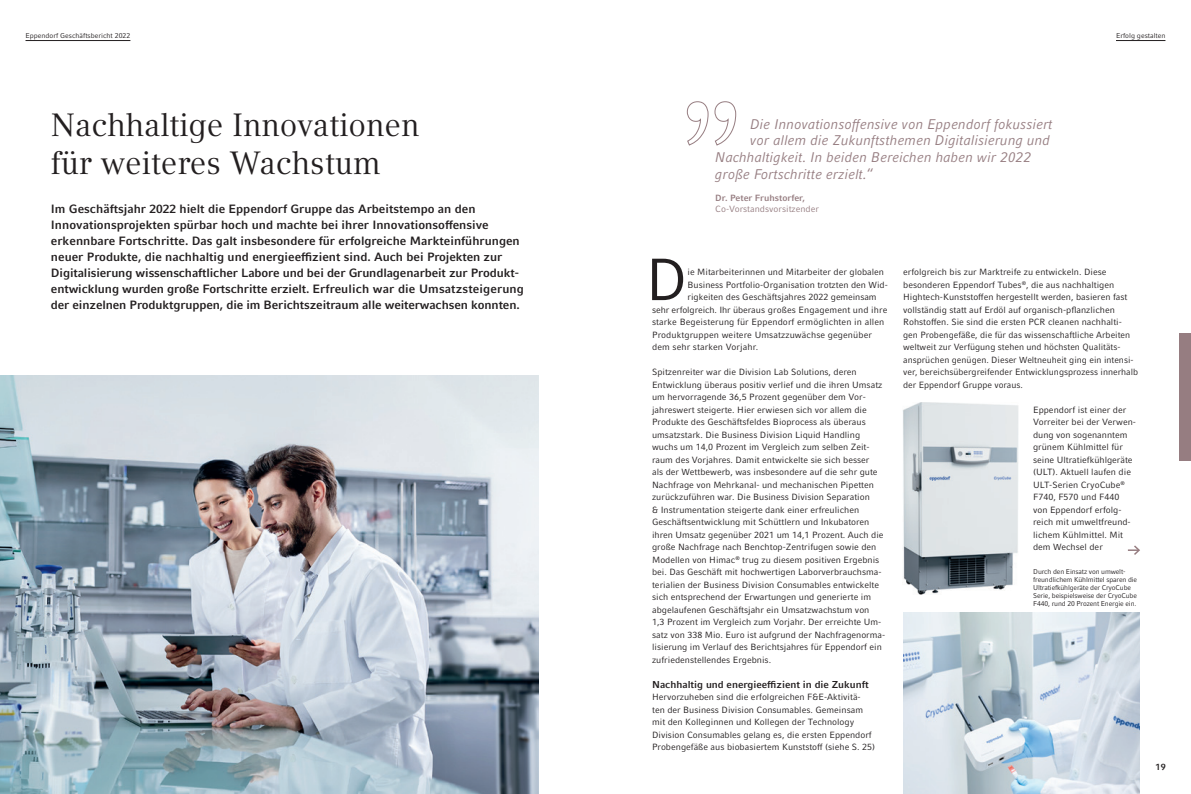
<style>
.page{position:relative;width:1191px;height:794px;background:#fff}
.page>*{position:absolute;margin:0;border:0;box-sizing:border-box;transform-origin:0 0}
.t1{font:59.1px "Compatil Factfor Eppendorf";color:#231f20}
.t2{font:32px/38px "Compatil Textfor Eppendorf";color:#231f20}
.t3{font:italic 14px "Compatil Factfor Eppendorf";color:#967d81}
.t4{font:700 12px/16px "Compatil Factfor Eppendorf";color:#231f20}
.t5{font:700 10px "Compatil Factfor Eppendorf";color:#231f20}
.t6{font:9px/12.5px "Compatil Factfor Eppendorf";color:#231f20}
.t7{font:9px "Compatil Factfor Eppendorf";color:#967d81}
.t8{font:700 9px "Compatil Factfor Eppendorf";color:#967d81}
.t9{font:700 9px "Compatil Factfor Eppendorf";color:#231f20}
.t10{font:7px/8px "Compatil Factfor Eppendorf";letter-spacing:-.02em;color:#231f20}
.t11{font:7px "Compatil Factfor Eppendorf";color:#231f20}
</style>
<div class="page">
<hr style="left:26px;top:40px;width:104px;height:1px;background:#231f20">
<img style="left:0;top:375px;width:539px;height:419px">
<hr style="left:1116px;top:40px;width:49px;height:1px;background:#231f20">
<div style="left:1179px;top:333px;width:12px;height:128px;background:#967d81"></div>
<img style="left:903px;top:613px;width:237px;height:181px">
<svg style="left:1127px;top:545px;width:13px;height:10px"></svg>
<svg style="left:686px;top:101px;width:50px;height:45px"></svg>
<img style="left:903px;top:402px;width:115px;height:192px">
<p class="t11" style="left:26px;top:31px;width:106px">Eppendorf Geschäftsbericht 2022</p>
<h2 class="t2" style="left:51px;top:107px;width:370px">Nachhaltige Innovationen für weiteres Wachstum</h2>
<p class="t4" style="left:51px;top:200px;width:474px">Im Geschäftsjahr 2022 hielt die Eppendorf Gruppe das Arbeitstempo an den Innovationsprojekten spürbar hoch und machte bei ihrer Innovationsoffensive erkennbare Fortschritte. Das galt insbesondere für erfolgreiche Markteinführungen neuer Produkte, die nachhaltig und energieeffizient sind. Auch bei Projekten zur Digitalisierung wissenschaftlicher Labore und bei der Grundlagenarbeit zur Produkt&shy;entwicklung wurden große Fortschritte erzielt. Erfreulich war die Umsatzsteigerung der einzelnen Produktgruppen, die im Berichtszeitraum alle weiterwachsen konnten.</p>
<h3 class="t3" style="left:750px;top:116px;width:304px">Die Innovationsoffensive von Eppendorf fokussiert</h3>
<h3 class="t3" style="left:750px;top:132px;width:301px">vor allem die Zukunftsthemen Digitalisierung und</h3>
<h3 class="t3" style="left:715px;top:149px;width:318px">Nachhaltigkeit. In beiden Bereichen haben wir 2022</h3>
<h3 class="t3" style="left:715px;top:166px;width:159px">große Fortschritte erzielt.“</h3>
<p class="t8" style="left:715px;top:193px;width:91px">Dr. Peter Fruhstorfer,</p>
<p class="t7" style="left:715px;top:204px;width:105px">Co-Vorstandsvorsitzender</p>
<p class="t11" style="left:1116px;top:31px;width:51px">Erfolg gestalten</p>
<h1 class="t1" style="left:645px;top:245px;width:44px">D</h1>
<p class="t6" style="left:687px;top:266px;width:198px">ie Mitarbeiterinnen und Mitarbeiter der globalen</p>
<p class="t6" style="left:687px;top:278px;width:202px">Business Portfolio-Organisation trotzten den Wid-</p>
<p class="t6" style="left:687px;top:291px;width:191px">rigkeiten des Geschäftsjahres 2022 gemeinsam</p>
<p class="t6" style="left:652px;top:303px;width:237px">sehr erfolgreich. Ihr überaus großes Engagement und ihre</p>
<p class="t6" style="left:652px;top:316px;width:234px">starke Begeisterung für Eppendorf ermöglichten in allen</p>
<p class="t6" style="left:652px;top:328px;width:221px">Produktgruppen weitere Umsatzzuwächse gegenüber</p>
<p class="t6" style="left:652px;top:341px;width:108px">dem sehr starken Vorjahr.</p>
<p class="t6" style="left:652px;top:366px;width:235px">Spitzenreiter war die Division Lab Solutions, deren Entwicklung überaus positiv verlief und die ihren Umsatz um hervorragende 36,5 Prozent gegenüber dem Vor&shy;jahreswert steigerte. Hier erwiesen sich vor allem die Produkte des Geschäftsfeldes Bioprocess als überaus umsatzstark. Die Business Division Liquid Handling wuchs um 14,0 Prozent im Vergleich zum selben Zeit&shy;raum des Vorjahres. Damit entwickelte sie sich besser<br>als der Wettbewerb, was insbesondere auf die sehr gute Nachfrage von Mehrkanal- und mechanischen Pipetten zurückzuführen war. Die Business Division Separation<br>&amp; Instrumentation steigerte dank einer erfreulichen Geschäftsentwicklung mit Schüttlern und Inkubatoren ihren Umsatz gegenüber 2021 um 14,1 Prozent. Auch die große Nachfrage nach Benchtop-Zentrifugen sowie den Modellen von Himac<sup>®</sup> trug zu diesem positiven Ergebnis bei. Das Geschäft mit hochwertigen Laborverbrauchsma&shy;terialien der Business Division Consumables entwickelte sich entsprechend der Erwartungen und generierte im abgelaufenen Geschäftsjahr ein Umsatzwachstum von<br>1,3 Prozent im Vergleich zum Vorjahr. Der erreichte Um&shy;satz von 338 Mio. Euro ist aufgrund der Nachfragenorma&shy;lisierung im Verlauf des Berichtsjahres für Eppendorf ein zufriedenstellendes Ergebnis.</p>
<p class="t5" style="left:652px;top:678px;width:218px">Nachhaltig und energieeffizient in die Zukunft</p>
<p class="t6" style="left:652px;top:691px;width:225px">Hervorzuheben sind die erfolgreichen F&amp;E-Aktivitä&shy;ten der Business Division Consumables. Gemeinsam mit den Kolleginnen und Kollegen der Technology Division Consumables gelang es, die ersten Eppendorf Probengefäße aus biobasiertem Kunststoff (siehe S. 25)</p>
<p class="t6" style="left:903px;top:266px;width:236px">erfolgreich bis zur Marktreife zu entwickeln. Diese besonderen Eppendorf Tubes<sup>®</sup>, die aus nachhaltigen Hightech-Kunststoffen hergestellt werden, basieren fast vollständig statt auf Erdöl auf organisch-pflanzlichen Rohstoffen. Sie sind die ersten PCR cleanen nachhalti&shy;gen Probengefäße, die für das wissenschaftliche Arbeiten weltweit zur Verfügung stehen und höchsten Qualitäts&shy;ansprüchen genügen. Dieser Weltneuheit ging ein intensi&shy;ver, bereichsübergreifender Entwicklungsprozess innerhalb der Eppendorf Gruppe voraus.</p>
<p class="t6" style="left:1033px;top:403px;width:104px">Eppendorf ist einer der<br>Vorreiter bei der Verwen&shy;dung von sogenanntem grünem Kühlmittel für seine Ultratiefkühlgeräte (ULT). Aktuell laufen die<br>ULT-Serien CryoCube<sup>®<br></sup>F740, F570 und F440 von Eppendorf erfolg&shy;reich mit umweltfreund&shy;lichem Kühlmittel. Mit dem Wechsel der</p>
<p class="t10" style="left:1033px;top:567px;width:105px">Durch den Einsatz von umwelt&shy;freundlichem Kühlmittel sparen die Ultratiefkühlgeräte der CryoCube Serie, beispielsweise der CryoCube F440, rund 20 Prozent Energie ein.</p>
<p class="t9" style="left:1155px;top:761px;width:12px">19</p>
</div>
